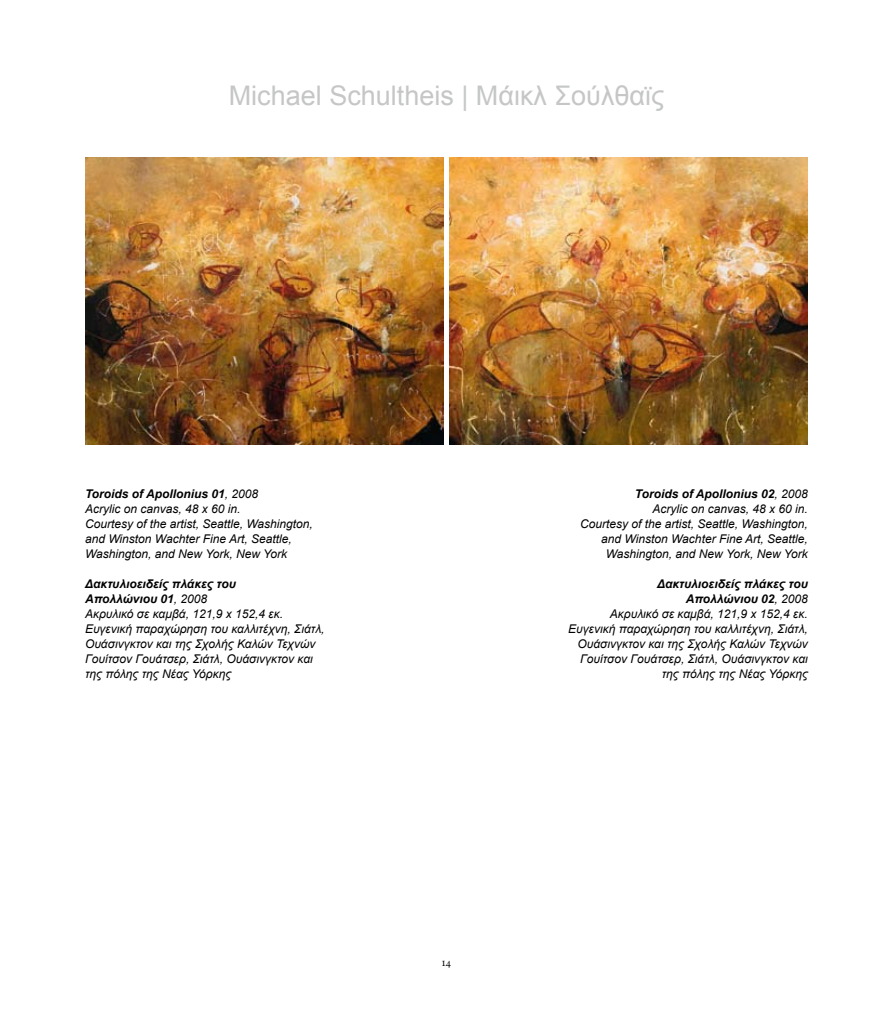
<style>
.page{position:relative;width:893px;height:1021px;background:#fff}
.page>*{position:absolute;margin:0;border:0;box-sizing:border-box;transform-origin:0 0}
.t1{font:27px "Arial";color:#c5c6c6}
.t2{font:italic 12px/15px "Arial";color:#000}
.t3{font:12px "Augereau Roman SC";color:#000}
.s1{font-weight:700}
</style>
<div class="page">
<img style="left:85px;top:157px;width:358px;height:287px">
<img style="left:450px;top:157px;width:358px;height:287px">
<h1 class="t1" style="left:229px;top:78px;width:437px">Michael Schultheis | Μάικλ Σούλθαϊς</h1>
<p class="t2" style="left:85px;top:486px;width:229px"><span class="s1">Toroids of Apollonius 01</span>, 2008<br>Acrylic on canvas, 48 x 60 in.<br>Courtesy of the artist, Seattle, Washington, and Winston Wachter Fine Art, Seattle, Washington, and New York, New York</p>
<p class="t2" style="left:85px;top:576px;width:241px"><span class="s1">Δακτυλιοειδείς πλάκες του<br>Απολλώνιου 01</span>, 2008<br>Ακρυλικό σε καμβά, 121,9 x 152,4 εκ.<br>Ευγενική παραχώρηση του καλλιτέχνη, Σιάτλ, Ουάσινγκτον και της Σχολής Καλών Τεχνών Γουίτσον Γουάτσερ, Σιάτλ, Ουάσινγκτον και της πόλης της Νέας Υόρκης</p>
<p class="t3" style="left:442px;top:954px;width:11px">14</p>
<p class="t2" style="left:580px;top:486px;width:229px;text-align:right"><span class="s1">Toroids of Apollonius 02</span>, 2008<br>Acrylic on canvas, 48 x 60 in.<br>Courtesy of the artist, Seattle, Washington, and Winston Wachter Fine Art, Seattle, Washington, and New York, New York</p>
<p class="t2" style="left:568px;top:576px;width:241px;text-align:right"><span class="s1">Δακτυλιοειδείς πλάκες του<br>Απολλώνιου 02</span>, 2008<br>Ακρυλικό σε καμβά, 121,9 x 152,4 εκ.<br>Ευγενική παραχώρηση του καλλιτέχνη, Σιάτλ, Ουάσινγκτον και της Σχολής Καλών Τεχνών Γουίτσον Γουάτσερ, Σιάτλ, Ουάσινγκτον και της πόλης της Νέας Υόρκης</p>
</div>
